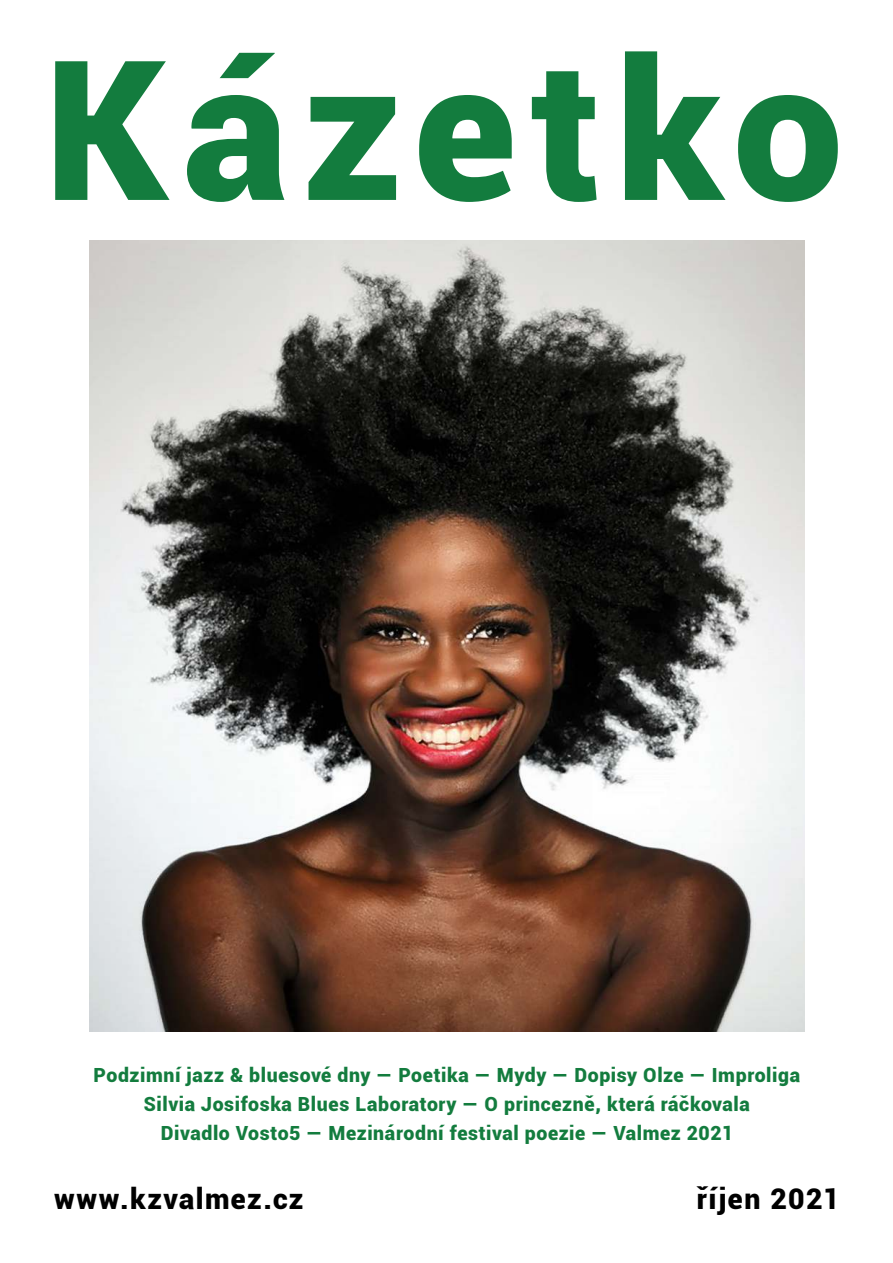
<style>
.page{position:relative;width:893px;height:1263px;background:#fff}
.page>*{position:absolute;margin:0;border:0;box-sizing:border-box;transform-origin:0 0}
.t1{font:900 195px "Roboto";letter-spacing:.075em;color:#137c3e}
.t2{font:900 28.5px "Roboto";letter-spacing:.05em;color:#000}
.t3{font:900 19.5px/29px "Roboto";letter-spacing:.03em;color:#137c3e;text-align:center}
</style>
<div class="page">
<img style="left:89px;top:240px;width:715px;height:791px">
<h1 class="t1" style="left:44px;top:50px;width:800px">Kázetko</h1>
<p class="t3" style="left:94px;top:1062px;width:708px">Podzimní jazz &amp; bluesové dny — Poetika — Mydy — Dopisy Olze — Improliga<br>Silvia Josifoska Blues Laboratory — O princezně, která ráčkovala<br>Divadlo Vosto5 — Mezinárodní festival poezie — Valmez 2021</p>
<h2 class="t2" style="left:54px;top:1178px;width:251px">www.kzvalmez.cz</h2>
<h2 class="t2" style="left:697px;top:1178px;width:144px">říjen 2021</h2>
</div>
